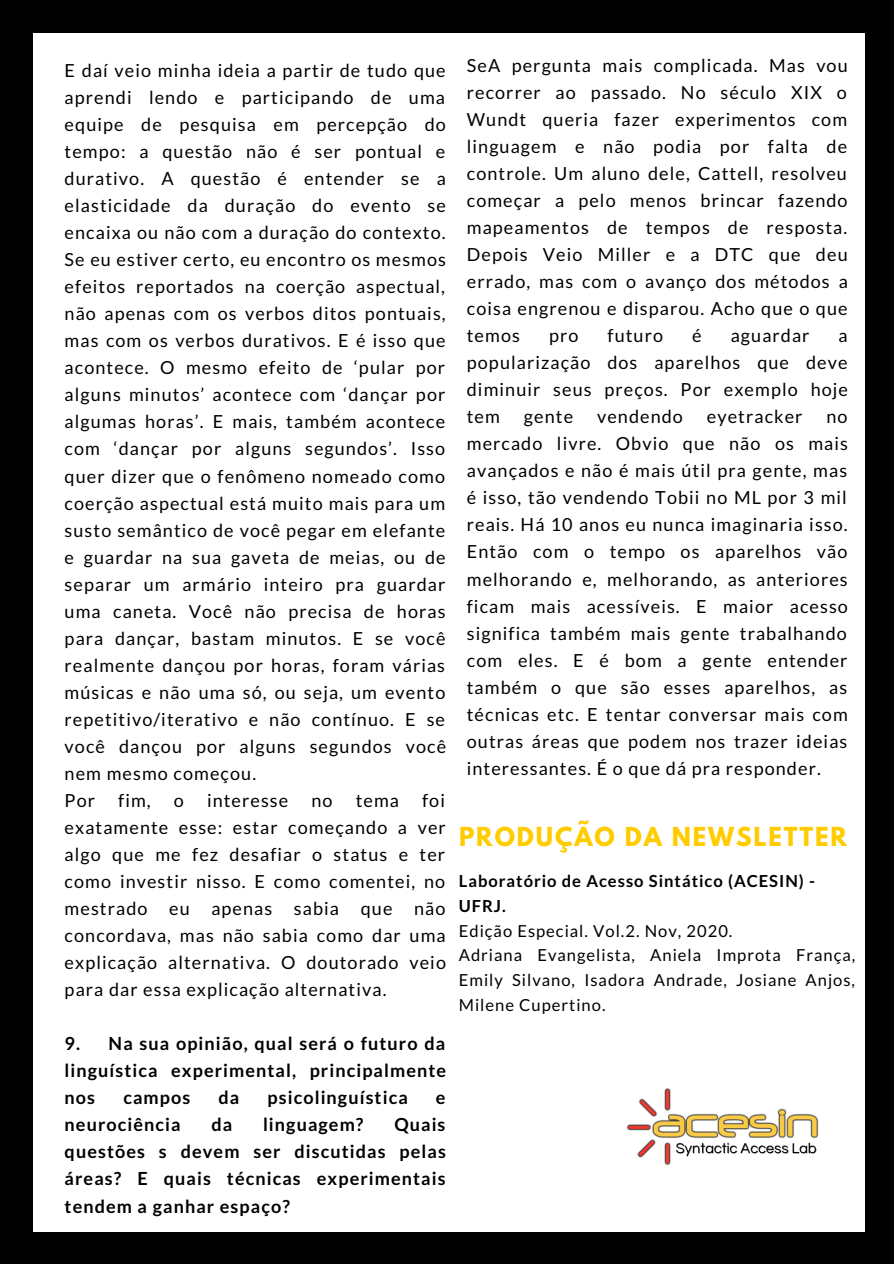
<style>
.page{position:relative;width:894px;height:1264px;background:#fff}
.page>*{position:absolute;margin:0;border:0;box-sizing:border-box;transform-origin:0 0}
.t1{font:700 23.25px "League Spartan";letter-spacing:.08em;color:#fc0}
.t2{font:18px/27px "Lato";letter-spacing:.06em;color:#000;text-align:justify}
.t3{font:700 18px/27px "Lato";letter-spacing:.06em;color:#000;text-align:justify}
.t4{font:16.5px/24.8px "Lato";letter-spacing:.06em;color:#000}
.t5{font:700 16.5px/24.8px "Lato";letter-spacing:.06em;color:#000}
</style>
<div class="page">
<div style="left:0;top:0;width:893px;height:1263px;background:#000"></div>
<div style="left:34px;top:33px;width:830px;height:1198px;background:#fff"></div>
<img style="left:627px;top:1088px;width:192px;height:77px">
<p class="t2" style="left:65px;top:56px;width:383px;text-align:left">E daí veio minha ideia a partir de tudo que aprendi lendo e participando de uma equipe de pesquisa em percepção do tempo: a questão não é ser pontual e durativo. A questão é entender se a elasticidade da duração do evento se encaixa ou não com a duração do contexto.<br>Se eu estiver certo, eu encontro os mesmos efeitos reportados na coerção aspectual, não apenas com os verbos ditos pontuais, mas com os verbos durativos. E é isso que acontece. O mesmo efeito de ‘pular por alguns minutos’ acontece com ‘dançar por algumas horas’. E mais, também acontece com ‘dançar por alguns segundos’. Isso quer dizer que o fenômeno nomeado como coerção aspectual está muito mais para um susto semântico de você pegar em elefante e guardar na sua gaveta de meias, ou de separar um armário inteiro pra guardar uma caneta. Você não precisa de horas para dançar, bastam minutos. E se você realmente dançou por horas, foram várias músicas e não uma só, ou seja, um evento repetitivo/iterativo e não contínuo. E se você dançou por alguns segundos você nem mesmo começou.<br>Por</p>
<p class="t2" style="left:65px;top:786px;width:383px;text-indent:357px">foi exatamente esse: estar começando a ver algo que me fez desafiar o status e ter como investir nisso. E como comentei, no mestrado eu apenas sabia que não concordava, mas não sabia como dar uma explicação alternativa. O doutorado veio para dar essa explicação alternativa.</p>
<p class="t3" style="left:65px;top:1029px;width:383px">9. Na sua opinião, qual será o futuro da linguística experimental, principalmente nos</p>
<p class="t2" style="left:118px;top:786px;width:34px">fim,</p>
<p class="t2" style="left:174px;top:786px;width:12px">o</p>
<p class="t2" style="left:207px;top:786px;width:83px">interesse</p>
<p class="t2" style="left:311px;top:786px;width:23px">no</p>
<p class="t2" style="left:355px;top:786px;width:45px">tema</p>
<p class="t3" style="left:123px;top:1083px;width:68px">campos</p>
<p class="t3" style="left:218px;top:1083px;width:22px">da</p>
<p class="t3" style="left:267px;top:1083px;width:142px">psicolinguística</p>
<p class="t3" style="left:436px;top:1083px;width:11px">e</p>
<p class="t3" style="left:65px;top:1110px;width:117px">neurociência</p>
<p class="t3" style="left:211px;top:1110px;width:22px">da</p>
<p class="t3" style="left:263px;top:1110px;width:102px">linguagem?</p>
<p class="t3" style="left:65px;top:1110px;width:383px;text-indent:329px">Quais questões s devem ser discutidas pelas áreas? E quais técnicas experimentais tendem a ganhar espaço?</p>
<p class="t2" style="left:466px;top:51px;width:382px">SeA pergunta mais complicada. Mas vou recorrer ao passado. No século XIX o Wundt queria fazer experimentos com linguagem e não podia por falta de controle. Um aluno dele, Cattell, resolveu começar a pelo menos brincar fazendo mapeamentos de tempos de resposta.<br>Depois Veio Miller e a DTC que deu errado, mas com o avanço dos métodos a coisa engrenou e disparou. Acho que o que temos</p>
<p class="t2" style="left:549px;top:322px;width:31px">pro</p>
<p class="t2" style="left:607px;top:322px;width:57px">futuro</p>
<p class="t2" style="left:692px;top:322px;width:11px">é</p>
<p class="t2" style="left:730px;top:322px;width:80px">aguardar</p>
<p class="t2" style="left:466px;top:322px;width:382px;text-indent:372px">a popularização dos aparelhos que deve diminuir seus preços. Por exemplo hoje tem</p>
<p class="t2" style="left:523px;top:403px;width:51px">gente</p>
<p class="t2" style="left:597px;top:403px;width:87px">vendendo</p>
<p class="t2" style="left:706px;top:403px;width:97px">eyetracker</p>
<p class="t2" style="left:466px;top:403px;width:382px;text-indent:359px">no mercado livre. Obvio que não os mais avançados e não é mais útil pra gente, mas é isso, tão vendendo Tobii no ML por 3 mil reais. Há 10 anos eu nunca imaginaria isso.<br>Então com o tempo os aparelhos vão melhorando e, melhorando, as anteriores ficam mais acessíveis. E maior acesso significa também mais gente trabalhando com eles. E é bom a gente entender também o que são esses aparelhos, as técnicas etc. E tentar conversar mais com outras áreas que podem nos trazer ideias interessantes. É o que dá pra responder.</p>
<p class="t1" style="left:459px;top:824px;width:389px">PRODUÇÃO DA NEWSLETTER</p>
<p class="t5" style="left:458px;top:868px;width:357px">Laboratório de Acesso Sintático (ACESIN) -<br>UFRJ.</p>
<p class="t4" style="left:458px;top:917px;width:398px">Edição Especial. Vol.2. Nov, 2020.<br>Adriana Evangelista, Aniela Improta França, Emily Silvano, Isadora Andrade, Josiane Anjos, Milene Cupertino.</p>
</div>
